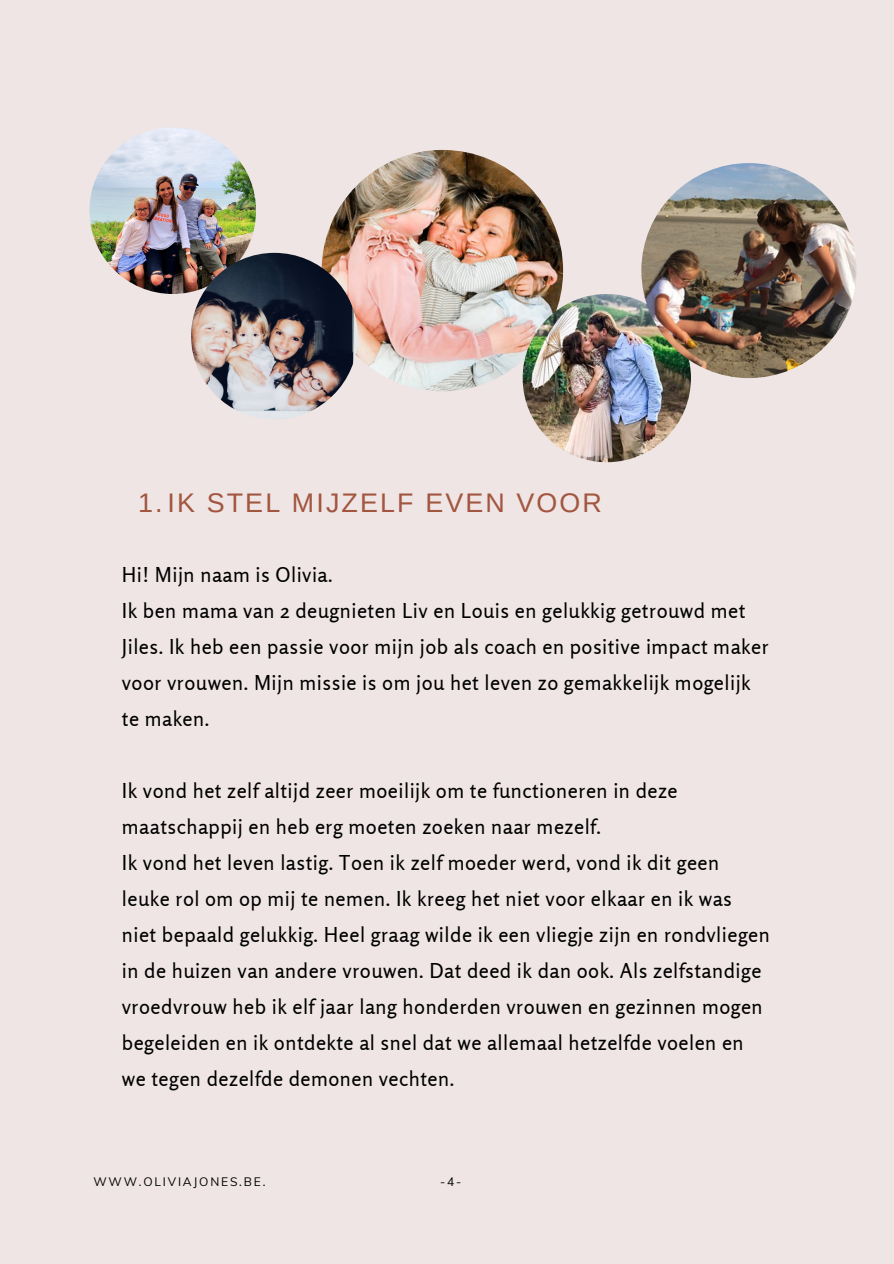
<style>
.page{position:relative;width:894px;height:1264px;background:#fff}
.page>*{position:absolute;margin:0;border:0;box-sizing:border-box;transform-origin:0 0}
.t1{font:26.85px "Arimo";letter-spacing:.08em;color:#a2553f}
.t2{font:20.4px/36px "Rosario";letter-spacing:.02em;color:#000}
.t3{font:12px "Muli";letter-spacing:.15em;color:#000}
</style>
<div class="page">
<div style="left:0;top:0;width:893px;height:1263px;background:#eee5e4"></div>
<img style="left:321px;top:150px;width:242px;height:241px;border-radius:50%">
<img style="left:522px;top:294px;width:168px;height:168px;border-radius:50%">
<img style="left:89px;top:127px;width:167px;height:167px;border-radius:50%">
<img style="left:191px;top:253px;width:166px;height:166px;border-radius:50%">
<img style="left:641px;top:163px;width:215px;height:215px;border-radius:50%">
<h1 class="t1" style="left:138px;top:488px;width:465px">1.IK STEL MIJZELF EVEN VOOR</h1>
<p class="t2" style="left:122px;top:556px;width:648px">Hi! Mijn naam is Olivia.<br>Ik ben mama van 2 deugnieten Liv en Louis en gelukkig getrouwd met Jiles. Ik heb een passie voor mijn job als coach en positive impact maker voor vrouwen. Mijn missie is om jou het leven zo gemakkelijk mogelijk te maken.</p>
<p class="t2" style="left:122px;top:772px;width:649px">Ik vond het zelf altijd zeer moeilijk om te functioneren in deze maatschappij en heb erg moeten zoeken naar mezelf.<br>Ik vond het leven lastig. Toen ik zelf moeder werd, vond ik dit geen leuke rol om op mij te nemen. Ik kreeg het niet voor elkaar en ik was niet bepaald gelukkig. Heel graag wilde ik een vliegje zijn en rondvliegen in de huizen van andere vrouwen. Dat deed ik dan ook. Als zelfstandige vroedvrouw heb ik elf jaar lang honderden vrouwen en gezinnen mogen begeleiden en ik ontdekte al snel dat we allemaal hetzelfde voelen en we tegen dezelfde demonen vechten.</p>
<p class="t3" style="left:93px;top:1173px;width:173px">WWW.OLIVIAJONES.BE.</p>
<p class="t3" style="left:440px;top:1173px;width:23px">-4-</p>
</div>
